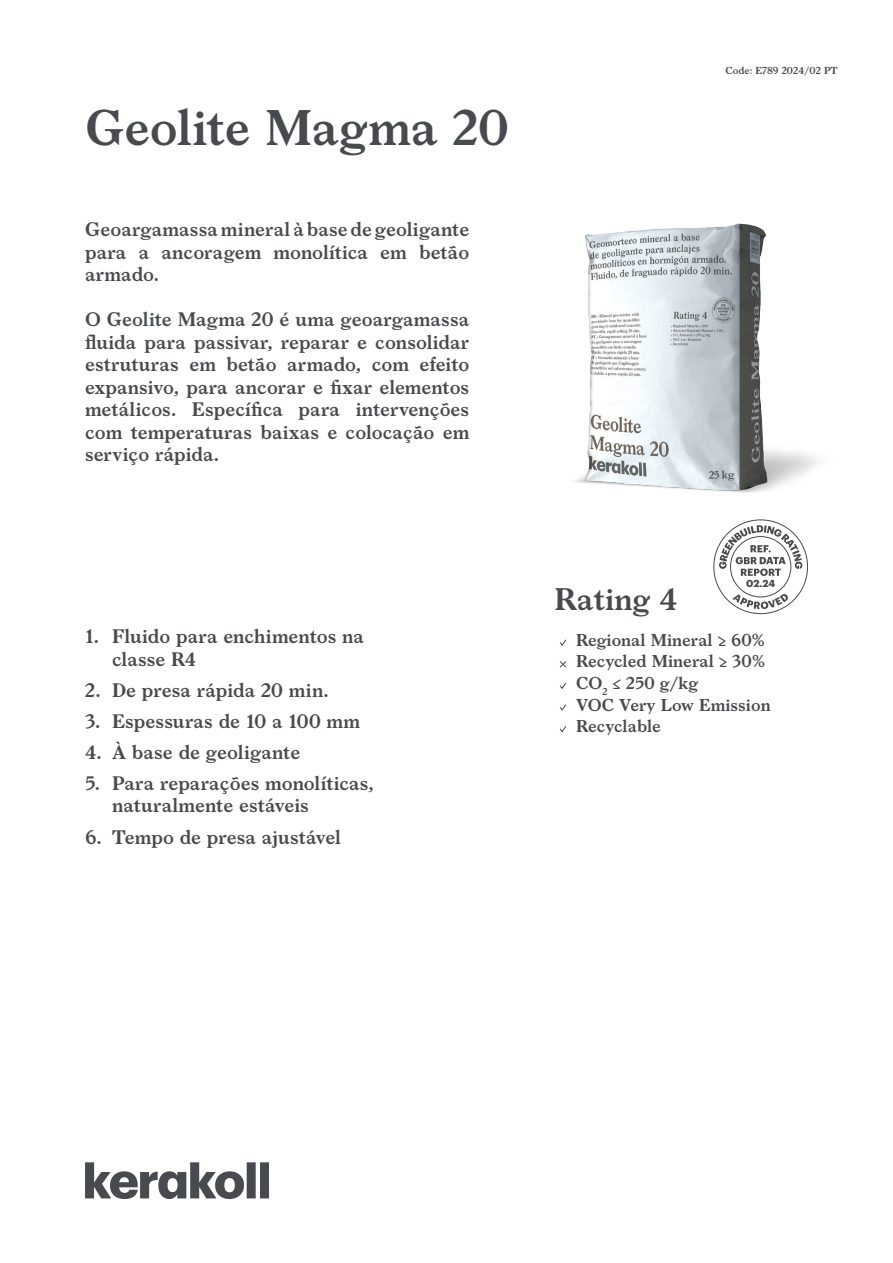
<style>
.page{position:relative;width:893px;height:1263px;background:#fff}
.page>*{position:absolute;margin:0;border:0;box-sizing:border-box;transform-origin:0 0}
.t1{font:600 48px "Larish Neue";color:#474a4e}
.t2{font:600 30px "Larish Neue";color:#474a4e}
.t3{font:600 18.75px/22.5px "Larish Neue";color:#474a4e;text-align:justify}
.t4{font:600 16.5px/21.6px "Larish Neue";color:#474a4e}
.t5{font:700 10.05px "Graphik";color:#474a4e}
.t6{font:600 9.75px "Larish Neue";color:#474a4e}
</style>
<div class="page">
<svg style="left:713px;top:519px;width:95px;height:95px"></svg>
<svg style="left:85px;top:1162px;width:184px;height:37px"></svg>
<svg style="left:559px;top:639px;width:8px;height:7px"></svg>
<svg style="left:559px;top:661px;width:8px;height:7px"></svg>
<svg style="left:560px;top:682px;width:7px;height:7px"></svg>
<svg style="left:559px;top:704px;width:8px;height:7px"></svg>
<svg style="left:559px;top:726px;width:8px;height:7px"></svg>
<img style="left:575px;top:223px;width:244px;height:270px">
<h1 class="t1" style="left:85px;top:91px;width:425px">Geolite Magma 20</h1>
<p class="t3" style="left:85px;top:217px;width:386px">Geoargamassa mineral à base de geoligante para a ancoragem monolítica em betão armado.</p>
<p class="t3" style="left:85px;top:307px;width:386px">O Geolite Magma 20 é uma geoargamassa fluida para passivar, reparar e consolidar estruturas em betão armado, com efeito expansivo, para ancorar e fixar elementos metálicos. Específica para intervenções com temperaturas baixas e colocação em serviço rápida.</p>
<p class="t3" style="left:112px;top:624px;width:254px;text-indent:-27px">1. Fluido para enchimentos na classe R4</p>
<p class="t3" style="left:85px;top:677px;width:245px">2. De presa rápida 20 min.</p>
<p class="t3" style="left:85px;top:708px;width:277px">3. Espessuras de 10 a 100 mm</p>
<p class="t3" style="left:85px;top:739px;width:217px">4. À base de geoligante</p>
<p class="t3" style="left:112px;top:770px;width:263px;text-indent:-27px">5. Para reparações monolíticas, naturalmente estáveis</p>
<p class="t3" style="left:85px;top:824px;width:258px">6. Tempo de presa ajustável</p>
<p class="t6" style="left:725px;top:63px;width:114px">Code: E789 2024/02 PT</p>
<p class="t5" style="left:746px;top:575px;width:31px">02.24</p>
<h2 class="t2" style="left:554px;top:576px;width:125px">Rating 4</h2>
<p class="t4" style="left:576px;top:628px;width:196px">Regional Mineral ≥ 60%<br>Recycled Mineral ≥ 30%<br>CO<sub>2</sub> ≤ 250 g/kg<br>VOC Very Low Emission<br>Recyclable</p>
</div>
